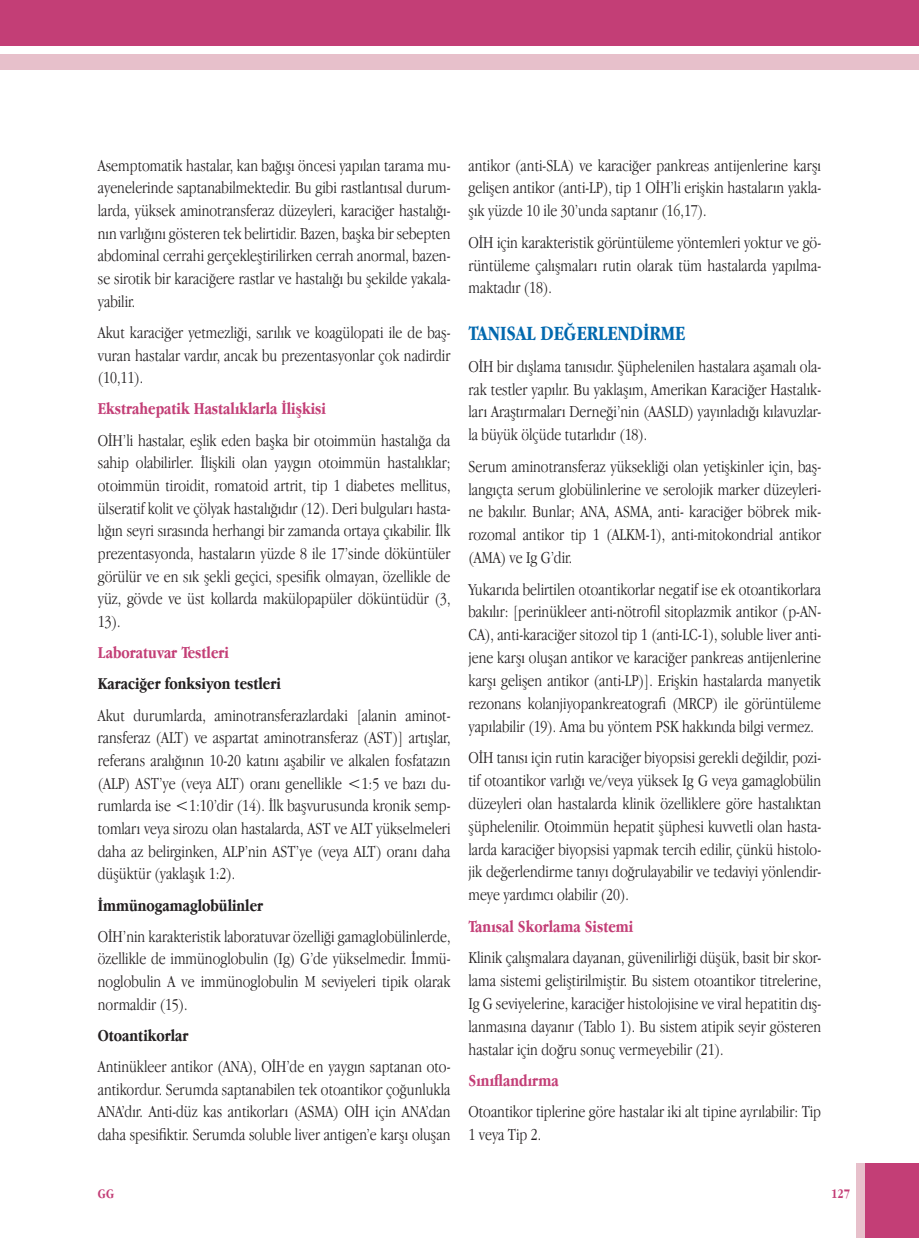
<style>
.page{position:relative;width:919px;height:1238px;background:#fff}
.page>*{position:absolute;margin:0;border:0;box-sizing:border-box;transform-origin:0 0}
.t1{font:700 21px "Apple Garamond";color:#0168ae}
.t2{font:300 17.25px/22.6px "Apple Garamond";color:#231f20;text-align:justify}
.t3{font:700 17.25px "Apple Garamond";color:#c33e76}
.t4{font:700 17.25px "Apple Garamond";color:#231f20}
.t5{font:700 13.5px "Apple Garamond";color:#c33e76}
</style>
<div class="page">
<div style="left:865px;top:1163px;width:53px;height:74px;background:#c33e76"></div>
<div style="left:856px;top:1163px;width:9px;height:74px;background:#e7c0cb"></div>
<div style="left:1px;top:54px;width:917px;height:15px;background:#e7c0cb"></div>
<div style="left:1px;top:0;width:917px;height:45px;background:#c33e76"></div>
<p class="t2" style="left:98px;top:153px;width:354px">Asemptomatik hastalar, kan bağışı öncesi yapılan tarama mu&shy;ayenelerinde saptanabilmektedir. Bu gibi rastlantısal durum&shy;larda, yüksek aminotransferaz düzeyleri, karaciğer hastalığı&shy;nın varlığını gösteren tek belirtidir. Bazen, başka bir sebepten abdominal cerrahi gerçekleştirilirken cerrah anormal, bazen&shy;se sirotik bir karaciğere rastlar ve hastalığı bu şekilde yakala&shy;yabilir.</p>
<p class="t2" style="left:98px;top:321px;width:354px">Akut karaciğer yetmezliği, sarılık ve koagülopati ile de baş&shy;vuran hastalar vardır, ancak bu prezentasyonlar çok nadirdir (10,11).</p>
<p class="t3" style="left:98px;top:399px;width:229px">Ekstrahepatik Hastalıklarla İlişkisi</p>
<p class="t2" style="left:98px;top:428px;width:354px">OİH’li hastalar, eşlik eden başka bir otoimmün hastalığa da sahip olabilirler. İlişkili olan yaygın otoimmün hastalıklar; otoimmün tiroidit, romatoid artrit, tip 1 diabetes mellitus, ülseratif kolit ve çölyak hastalığıdır (12). Deri bulguları hasta&shy;lığın seyri sırasında herhangi bir zamanda ortaya çıkabilir. İlk prezentasyonda, hastaların yüzde 8 ile 17’sinde döküntüler görülür ve en sık şekli geçici, spesifik olmayan, özellikle de yüz, gövde ve üst kollarda makülopapüler döküntüdür (3, 13).</p>
<p class="t3" style="left:98px;top:643px;width:132px">Laboratuvar Testleri</p>
<p class="t4" style="left:98px;top:674px;width:184px">Karaciğer fonksiyon testleri</p>
<p class="t2" style="left:98px;top:703px;width:354px">Akut durumlarda, aminotransferazlardaki [alanin aminot&shy;ransferaz (ALT) ve aspartat aminotransferaz (AST)] artışlar, referans aralığının 10-20 katını aşabilir ve alkalen fosfatazın (ALP) AST’ye (veya ALT) oranı genellikle &lt;1:5 ve bazı du&shy;rumlarda ise &lt;1:10’dir (14). İlk başvurusunda kronik semp&shy;tomları veya sirozu olan hastalarda, AST ve ALT yükselmeleri daha az belirginken, ALP’nin AST’ye (veya ALT) oranı daha düşüktür (yaklaşık 1:2).</p>
<p class="t4" style="left:98px;top:895px;width:167px">İmmünogamaglobülinler</p>
<p class="t2" style="left:98px;top:924px;width:354px">OİH’nin karakteristik laboratuvar özelliği gamaglobülinlerde, özellikle de immünoglobulin (Ig) G’de yükselmedir. İmmü&shy;noglobulin A ve immünoglobulin M seviyeleri tipik olarak normaldir (15).</p>
<p class="t4" style="left:98px;top:1025px;width:92px">Otoantikorlar</p>
<p class="t2" style="left:98px;top:1054px;width:354px">Antinükleer antikor (ANA), OİH’de en yaygın saptanan oto&shy;antikordur. Serumda saptanabilen tek otoantikor çoğunlukla ANA’dır. Anti-düz kas antikorları (ASMA) OİH için ANA’dan daha spesifiktir. Serumda soluble liver antigen’e karşı oluşan</p>
<p class="t2" style="left:468px;top:153px;width:354px">antikor (anti-SLA) ve karaciğer pankreas antijenlerine karşı gelişen antikor (anti-LP), tip 1 OİH’li erişkin hastaların yakla&shy;şık yüzde 10 ile 30’unda saptanır (16,17).</p>
<p class="t2" style="left:468px;top:230px;width:354px">OİH için karakteristik görüntüleme yöntemleri yoktur ve gö&shy;rüntüleme çalışmaları rutin olarak tüm hastalarda yapılma&shy;maktadır (18).</p>
<p class="t1" style="left:468px;top:322px;width:218px">TANISAL DEĞERLENDİRME</p>
<p class="t2" style="left:468px;top:354px;width:354px">OİH bir dışlama tanısıdır. Şüphelenilen hastalara aşamalı ola&shy;rak testler yapılır. Bu yaklaşım, Amerikan Karaciğer Hastalık&shy;ları Araştırmaları Derneği’nin (AASLD) yayınladığı kılavuzlar&shy;la büyük ölçüde tutarlıdır (18).</p>
<p class="t2" style="left:468px;top:454px;width:354px">Serum aminotransferaz yüksekliği olan yetişkinler için, baş&shy;langıçta serum globülinlerine ve serolojik marker düzeyleri&shy;ne bakılır. Bunlar; ANA, ASMA, anti- karaciğer böbrek mik&shy;rozomal antikor tip 1 (ALKM-1), anti-mitokondrial antikor (AMA) ve Ig G’dir.</p>
<p class="t2" style="left:468px;top:577px;width:354px">Yukarıda belirtilen otoantikorlar negatif ise ek otoantikorlara bakılır: [perinükleer anti-nötrofil sitoplazmik antikor (p-AN-CA), anti-karaciğer sitozol tip 1 (anti-LC-1), soluble liver anti&shy;jene karşı oluşan antikor ve karaciğer pankreas antijenlerine karşı gelişen antikor (anti-LP)]. Erişkin hastalarda manyetik rezonans kolanjiyopankreatografi (MRCP) ile görüntüleme yapılabilir (19). Ama bu yöntem PSK hakkında bilgi vermez.</p>
<p class="t2" style="left:468px;top:745px;width:354px">OİH tanısı için rutin karaciğer biyopsisi gerekli değildir, pozi&shy;tif otoantikor varlığı ve/veya yüksek Ig G veya gamaglobülin düzeyleri olan hastalarda klinik özelliklere göre hastalıktan şüphelenilir. Otoimmün hepatit şüphesi kuvvetli olan hasta&shy;larda karaciğer biyopsisi yapmak tercih edilir, çünkü histolo&shy;jik değerlendirme tanıyı doğrulayabilir ve tedaviyi yönlendir&shy;meye yardımcı olabilir (20).</p>
<p class="t3" style="left:468px;top:916px;width:166px">Tanısal Skorlama Sistemi</p>
<p class="t2" style="left:468px;top:945px;width:354px">Klinik çalışmalara dayanan, güvenilirliği düşük, basit bir skor&shy;lama sistemi geliştirilmiştir. Bu sistem otoantikor titrelerine, Ig G seviyelerine, karaciğer histolojisine ve viral hepatitin dış&shy;lanmasına dayanır (Tablo 1). Bu sistem atipik seyir gösteren hastalar için doğru sonuç vermeyebilir (21).</p>
<p class="t3" style="left:468px;top:1070px;width:92px">Sınıflandırma</p>
<p class="t2" style="left:468px;top:1099px;width:354px">Otoantikor tiplerine göre hastalar iki alt tipine ayrılabilir: Tip<br>1 veya Tip 2.</p>
<p class="t5" style="left:98px;top:1186px;width:18px">GG</p>
<p class="t5" style="left:831px;top:1186px;width:21px">127</p>
</div>
